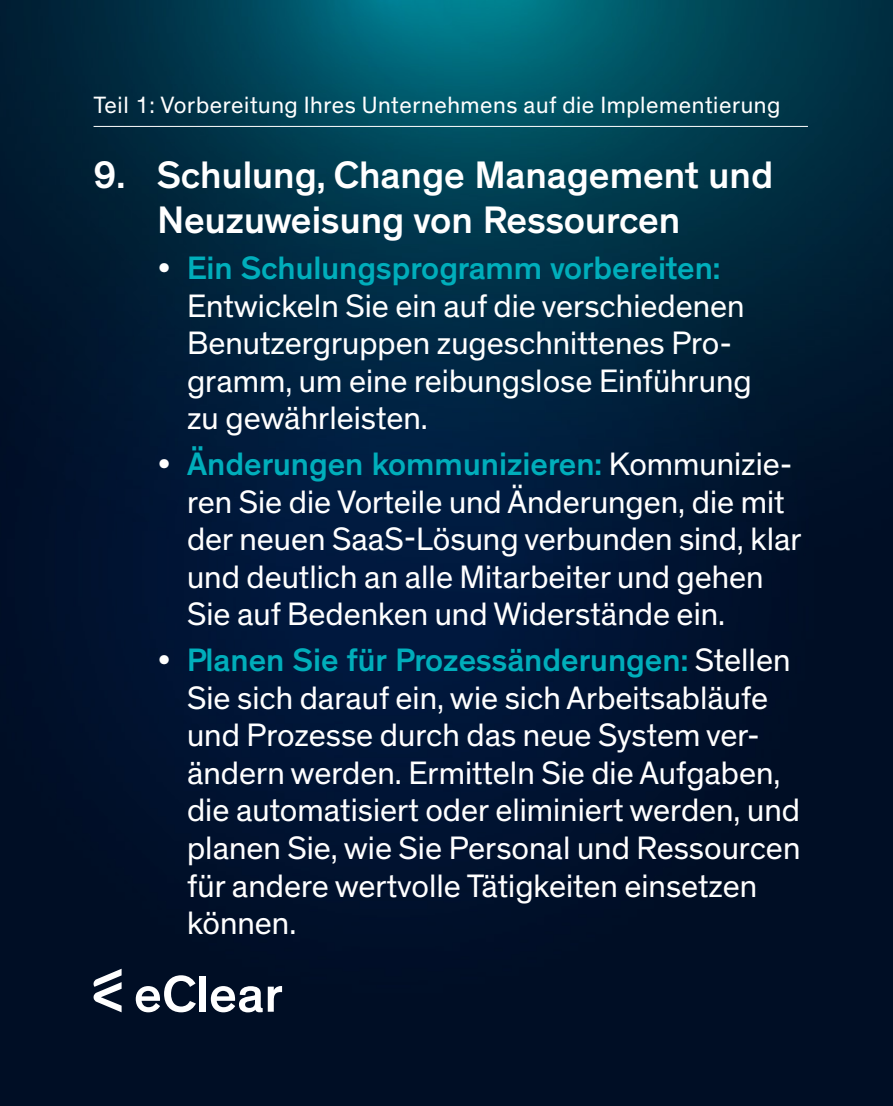
<style>
.page{position:relative;width:893px;height:1106px;background:#fff}
.page>*{position:absolute;margin:0;border:0;box-sizing:border-box;transform-origin:0 0}
.t1{font:500 52.65px "Theinhardt";color:#fff}
._5_Sub_26_30{font:500 39px/45px "Theinhardt";color:#fff}
._6_Bullets_24_27{font:33px/37.5px "Theinhardt";color:#fff}
._7_Reiter_16_20{font:24px "Theinhardt";letter-spacing:.025em;color:#fff}
.s1{font-weight:500;color:#00aebb}
</style>
<div class="page">
<img style="left:0;top:0;width:893px;height:1106px">
<svg style="left:94px;top:968px;width:28px;height:44px"></svg>
<hr style="left:94px;top:126px;width:714px;height:1px;background:#fff">
<p class="_7_Reiter_16_20" style="left:94px;top:91px;width:688px">Teil 1: Vorbereitung Ihres Unternehmens auf die Implementierung</p>
<p class="_5_Sub_26_30" style="left:157px;top:153px;width:617px;text-indent:-64px">9. Schulung, Change Management und<br>Neuzuweisung von Ressourcen</p>
<p class="_6_Bullets_24_27" style="left:187px;top:250px;width:566px;text-indent:-30px">• <span class="s1">Ein Schulungsprogramm vorbereiten:<br></span>Entwickeln Sie ein auf die verschiedenen Benutzergruppen zugeschnittenes Pro&shy;gramm, um eine reibungslose Einführung zu gewährleisten.</p>
<p class="_6_Bullets_24_27" style="left:187px;top:446px;width:616px;text-indent:-30px">• <span class="s1">Änderungen kommunizieren:</span> Kommunizie&shy;ren Sie die Vorteile und Änderungen, die mit der neuen SaaS-Lösung verbunden sind, klar und deutlich an alle Mitarbeiter und gehen Sie auf Bedenken und Widerstände ein.</p>
<p class="_6_Bullets_24_27" style="left:187px;top:642px;width:615px;text-indent:-30px">• <span class="s1">Planen Sie für Prozessänderungen:</span> Stellen Sie sich darauf ein, wie sich Arbeitsabläufe und Prozesse durch das neue System ver&shy;ändern werden. Ermitteln Sie die Aufgaben, die automatisiert oder eliminiert werden, und planen Sie, wie Sie Personal und Ressourcen für andere wertvolle Tätigkeiten einsetzen können.</p>
<h1 class="t1" style="left:134px;top:962px;width:151px">eClear</h1>
</div>
